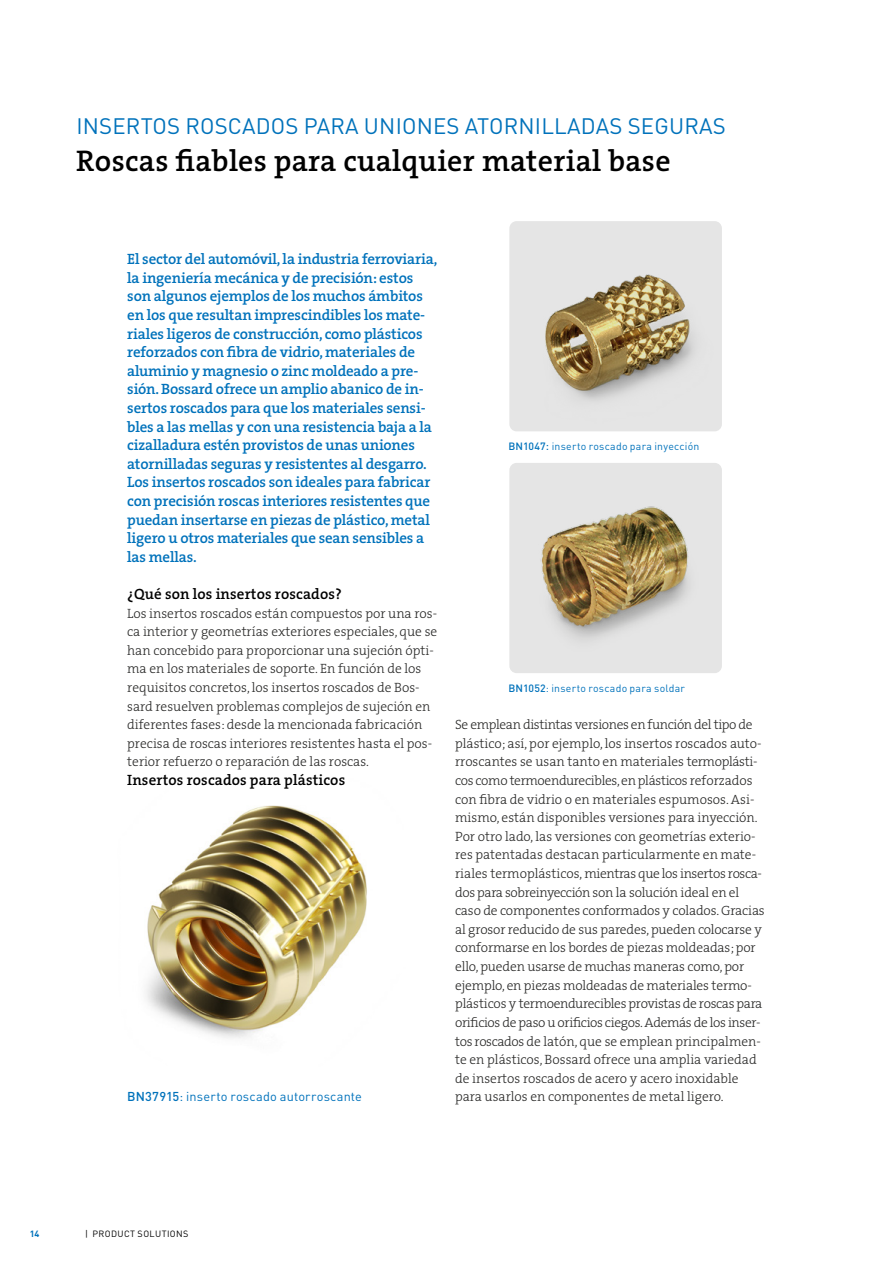
<style>
.page{position:relative;width:893px;height:1263px;background:#fff}
.page>*{position:absolute;margin:0;border:0;box-sizing:border-box;transform-origin:0 0}
.t1{font:30px "The Serif HP6 Se Bld";letter-spacing:.01em;color:#000}
.t2{font:22.2px "DINOT";letter-spacing:.01em;color:#0072bb}
.t3{font:15px/18.6px "The Serif HP6 Se Bld";letter-spacing:-.01em;color:#0072bb}
.t4{font:15px "The Serif HP6 Se Bld";letter-spacing:.01em;color:#000}
.t5{font:13.5px/18.6px "The Serif HP3 Lig";color:#282827}
.t6{font:12.75px "DINOT";letter-spacing:.015em;color:#0072bb}
.t7{font:10.5px "DINOT";letter-spacing:.025em;color:#0072bb}
.t8{font:9px "DINOT";letter-spacing:.04em;color:#000}
.t9{font:700 9px "DINOT";color:#0072bb}
.s1{font-weight:500}
.s2{font-size:12.75px}
</style>
<div class="page">
<img style="left:146px;top:805px;width:221px;height:233px">
<img style="left:509px;top:222px;width:210px;height:209px">
<div style="left:509px;top:463px;width:213px;height:210px;background:#e5e5e5;border-radius:7px"></div>
<img style="left:540px;top:506px;width:148px;height:134px">
<h2 class="t2" style="left:76px;top:111px;width:651px">INSERTOS ROSCADOS PARA UNIONES ATORNILLADAS SEGURAS</h2>
<h1 class="t1" style="left:76px;top:141px;width:596px">Roscas fiables para cualquier material base</h1>
<p class="t3" style="left:127px;top:250px;width:312px">El sector del automóvil, la industria ferroviaria, la ingeniería mecánica y de precisión: estos son algunos ejemplos de los muchos ámbitos en los que resultan imprescindibles los mate&shy;riales ligeros de construcción, como plásticos reforzados con fibra de vidrio, materiales de aluminio y magnesio o zinc moldeado a pre&shy;sión. Bossard ofrece un amplio abanico de in&shy;sertos roscados para que los materiales sensi&shy;bles a las mellas y con una resistencia baja a la cizalladura estén provistos de unas uniones atornilladas seguras y resistentes al desgarro.<br>Los insertos roscados son ideales para fabricar con precisión roscas interiores resistentes que puedan insertarse en piezas de plástico, metal ligero u otros materiales que sean sensibles a las mellas.</p>
<p class="t4" style="left:127px;top:584px;width:216px">¿Qué son los insertos roscados?</p>
<p class="t5" style="left:127px;top:604px;width:312px">Los insertos roscados están compuestos por una ros&shy;ca interior y geometrías exteriores especiales, que se han concebido para proporcionar una sujeción ópti&shy;ma en los materiales de soporte. En función de los requisitos concretos, los insertos roscados de Bos&shy;sard resuelven problemas complejos de sujeción en diferentes fases: desde la mencionada fabricación precisa de roscas interiores resistentes hasta el pos&shy;terior refuerzo o reparación de las roscas.</p>
<p class="t4" style="left:127px;top:770px;width:219px">Insertos roscados para plásticos</p>
<p class="t6" style="left:127px;top:1088px;width:236px"><span class="s1">BN37915</span>: inserto roscado autorroscante</p>
<p class="t7" style="left:508px;top:439px;width:193px"><span class="s1">BN1047</span><span class="s2">:</span> inserto roscado para inyección</p>
<p class="t7" style="left:508px;top:681px;width:178px"><span class="s1">BN1052</span>: inserto roscado para soldar</p>
<p class="t5" style="left:455px;top:715px;width:311px">Se emplean distintas versiones en función del tipo de plástico; así, por ejemplo, los insertos roscados auto&shy;rroscantes se usan tanto en materiales termoplásti&shy;cos como termoendurecibles, en plásticos reforzados con fibra de vidrio o en materiales espumosos. Asi&shy;mismo, están disponibles versiones para inyección.<br>Por otro lado, las versiones con geometrías exterio&shy;res patentadas destacan particularmente en mate&shy;riales termoplásticos, mientras que los insertos rosca&shy;dos para sobreinyección son la solución ideal en el caso de componentes conformados y colados. Gracias al grosor reducido de sus paredes, pueden colocarse y conformarse en los bordes de piezas moldeadas; por ello, pueden usarse de muchas maneras como, por ejemplo, en piezas moldeadas de materiales termo&shy;plásticos y termoendurecibles provistas de roscas para orificios de paso u orificios ciegos. Además de los inser&shy;tos roscados de latón, que se emplean principalmen&shy;te en plásticos, Bossard ofrece una amplia variedad de insertos roscados de acero y acero inoxidable para usarlos en componentes de metal ligero.</p>
<p class="t9" style="left:30px;top:1227px;width:11px">14</p>
<p class="t8" style="left:85px;top:1227px;width:105px">| PRODUCT SOLUTIONS</p>
</div>
